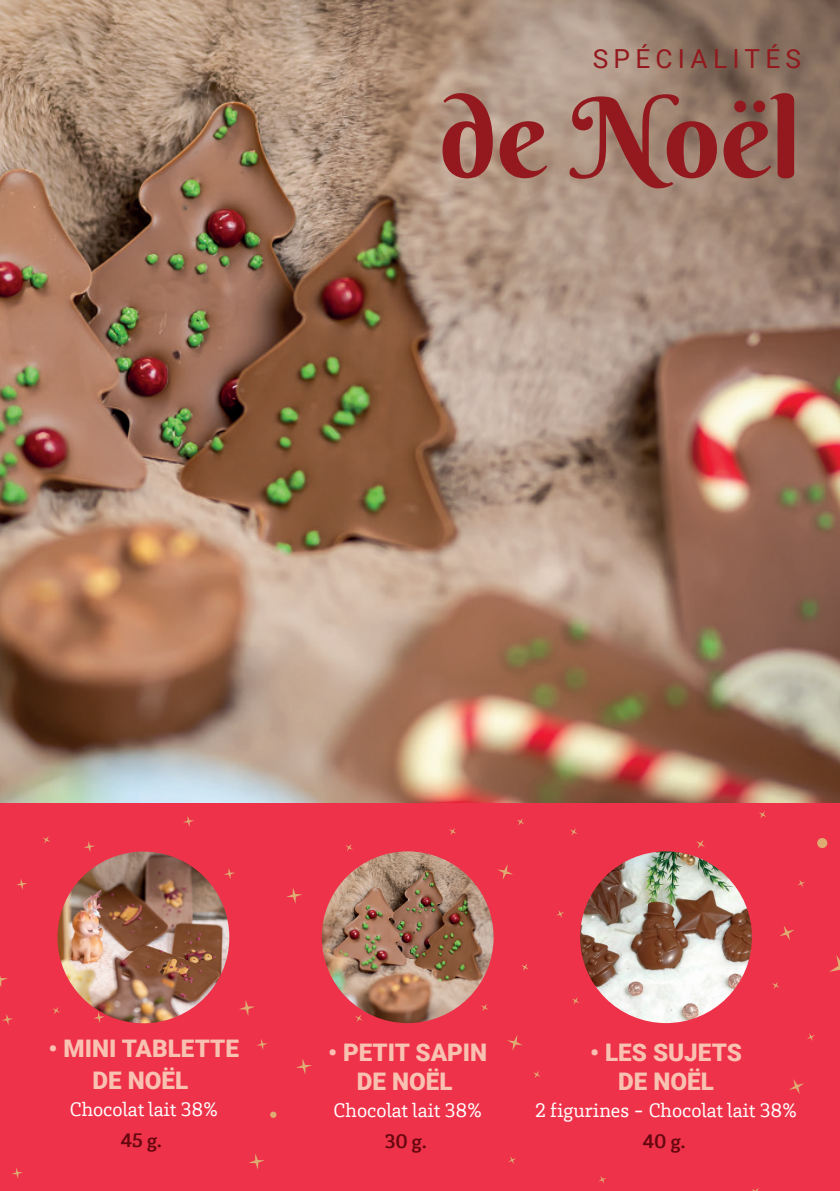
<style>
.page{position:relative;width:840px;height:1191px;background:#fff}
.page>*{position:absolute;margin:0;border:0;box-sizing:border-box;transform-origin:0 0}
.t1{font:111px "Berkshire Swash";color:#93191e}
.t2{font:26.2px "Roboto";letter-spacing:.2em;color:#93191e}
.t3{font:900 24.2px/29px "Roboto";color:#f9c1b1;text-align:center}
.t4{font:20.2px "Brix Slab W01";color:#fff}
.t5{font:700 20.2px "Brix Slab W01";color:#66070f}
.s1{color:#fabeb2}
</style>
<div class="page">
<img style="left:0;top:0;width:839px;height:803px">
<div style="left:0;top:803px;width:839px;height:388px;background:#ee3249"></div>
<img style="left:57px;top:851px;width:172px;height:172px;border-radius:86px">
<svg style="left:829px;top:955px;width:10px;height:17px"></svg>
<svg style="left:816px;top:838px;width:10px;height:10px"></svg>
<svg style="left:270px;top:1111px;width:6px;height:6px"></svg>
<img style="left:321px;top:851px;width:172px;height:172px;border-radius:86px">
<img style="left:579px;top:851px;width:172px;height:172px;border-radius:86px">
<svg style="left:286px;top:888px;width:16px;height:15px"></svg>
<svg style="left:239px;top:1000px;width:16px;height:16px"></svg>
<svg style="left:497px;top:864px;width:16px;height:16px"></svg>
<svg style="left:696px;top:840px;width:8px;height:8px"></svg>
<svg style="left:780px;top:925px;width:14px;height:15px"></svg>
<svg style="left:224px;top:868px;width:11px;height:11px"></svg>
<svg style="left:16px;top:879px;width:11px;height:11px"></svg>
<svg style="left:84px;top:841px;width:11px;height:11px"></svg>
<svg style="left:183px;top:816px;width:11px;height:11px"></svg>
<svg style="left:2px;top:1014px;width:11px;height:11px"></svg>
<svg style="left:449px;top:828px;width:7px;height:7px"></svg>
<svg style="left:572px;top:997px;width:7px;height:7px"></svg>
<svg style="left:759px;top:811px;width:7px;height:7px"></svg>
<svg style="left:43px;top:836px;width:7px;height:7px"></svg>
<svg style="left:345px;top:844px;width:8px;height:7px"></svg>
<svg style="left:570px;top:828px;width:7px;height:7px"></svg>
<svg style="left:556px;top:910px;width:8px;height:8px"></svg>
<svg style="left:598px;top:1176px;width:8px;height:7px"></svg>
<svg style="left:797px;top:880px;width:7px;height:7px"></svg>
<svg style="left:0;top:976px;width:8px;height:11px"></svg>
<svg style="left:296px;top:1058px;width:16px;height:16px"></svg>
<svg style="left:249px;top:1154px;width:16px;height:15px"></svg>
<svg style="left:507px;top:1035px;width:15px;height:15px"></svg>
<svg style="left:751px;top:1188px;width:7px;height:3px"></svg>
<svg style="left:789px;top:1079px;width:14px;height:15px"></svg>
<svg style="left:257px;top:1039px;width:11px;height:11px"></svg>
<svg style="left:93px;top:1011px;width:12px;height:12px"></svg>
<svg style="left:12px;top:1168px;width:11px;height:10px"></svg>
<svg style="left:481px;top:1004px;width:7px;height:7px"></svg>
<svg style="left:521px;top:964px;width:7px;height:7px"></svg>
<svg style="left:772px;top:982px;width:7px;height:7px"></svg>
<svg style="left:52px;top:1007px;width:8px;height:7px"></svg>
<svg style="left:533px;top:1071px;width:7px;height:7px"></svg>
<svg style="left:324px;top:946px;width:8px;height:8px"></svg>
<svg style="left:355px;top:1015px;width:7px;height:7px"></svg>
<svg style="left:517px;top:818px;width:7px;height:7px"></svg>
<svg style="left:508px;top:1156px;width:8px;height:8px"></svg>
<svg style="left:807px;top:1033px;width:7px;height:8px"></svg>
<p class="t2" style="left:592px;top:41px;width:210px">SPÉCIALITÉS</p>
<h1 class="t1" style="left:439px;top:69px;width:363px">de Noël</h1>
<p class="t3" style="left:48px;top:1031px;width:192px;line-height:32px"><span class="s1">•</span> MINI TABLETTE<br>DE NOËL</p>
<p class="t4" style="left:70px;top:1097px;width:149px">Chocolat lait 38%</p>
<p class="t5" style="left:121px;top:1128px;width:42px">45 g.</p>
<p class="t3" style="left:328px;top:1037px;width:161px"><span class="s1">•</span> PETIT SAPIN<br>DE NOËL</p>
<p class="t4" style="left:333px;top:1098px;width:149px">Chocolat lait 38%</p>
<p class="t5" style="left:384px;top:1129px;width:43px">30 g.</p>
<p class="t3" style="left:589px;top:1037px;width:153px"><span class="s1">•</span> LES SUJETS<br>DE NOËL</p>
<p class="t4" style="left:535px;top:1098px;width:263px">2 figurines - Chocolat lait 38%</p>
<p class="t5" style="left:642px;top:1129px;width:44px">40 g.</p>
</div>
